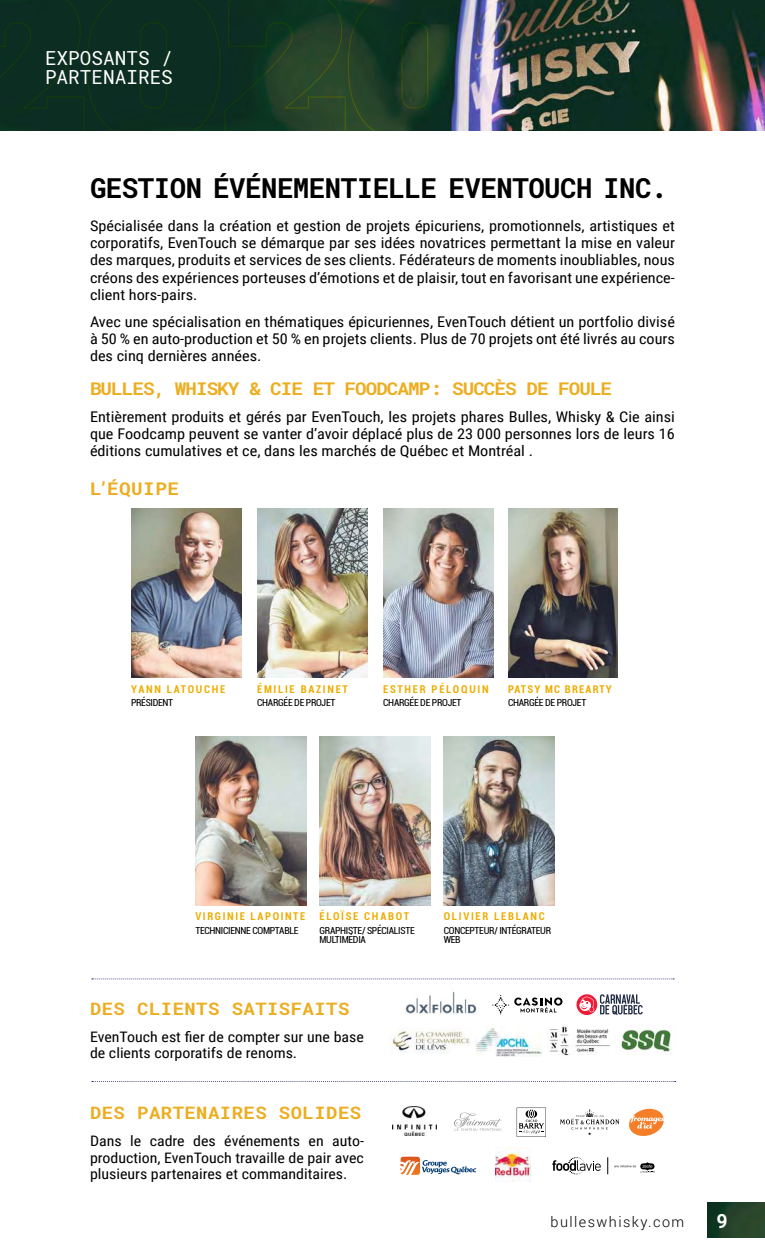
<style>
.page{position:relative;width:765px;height:1260px;background:#fff}
.page>*{position:absolute;margin:0;border:0;box-sizing:border-box;transform-origin:0 0}
.t1{font:700 27.5px "Roboto Mono";letter-spacing:-.02em;color:#000}
.t2{font:19.38px/18.9px "Roboto Mono";color:#fff}
.t3{font:700 19.38px "Roboto Mono";color:#fff}
.t4{font:700 17.5px "Roboto Mono";letter-spacing:-.05em;color:#ecae20;scale:1.1 1}
.t5{font:700 17.12px "Roboto Mono";letter-spacing:.025em;color:#ecae20;scale:1.1 1}
.t6{font:14.75px/17px "Roboto Condensed";color:#000;text-align:justify;scale:1.1 1}
.t7{font:14.5px/16.6px "Roboto Condensed";color:#000;text-align:justify;scale:1.1 1}
.t8{font:300 14.38px "Roboto";letter-spacing:.1em;color:#000}
.t9{font:700 condensed 10.75px "Roboto";letter-spacing:.16em;color:#edad00}
.t10{font:700 condensed 10.75px "Roboto";letter-spacing:.11em;color:#edad00}
.t11{font:condensed 9.75px/9.8px "Roboto";letter-spacing:-.03em;color:#000}
</style>
<div class="page">
<img style="left:449px;top:0;width:316px;height:131px">
<svg style="left:0;top:0;width:449px;height:131px;background:#133422"></svg>
<img style="left:707px;top:1202px;width:58px;height:36px">
<img style="left:392px;top:1106px;width:44px;height:30px">
<svg style="left:454px;top:1113px;width:48px;height:18px"></svg>
<svg style="left:560px;top:1109px;width:59px;height:26px"></svg>
<img style="left:496px;top:1147px;width:34px;height:35px">
<svg style="left:552px;top:1157px;width:49px;height:18px"></svg>
<svg style="left:608px;top:1157px;width:47px;height:17px"></svg>
<svg style="left:517px;top:1107px;width:29px;height:30px"></svg>
<svg style="left:400px;top:1157px;width:76px;height:18px"></svg>
<svg style="left:629px;top:1108px;width:35px;height:28px"></svg>
<svg style="left:492px;top:995px;width:71px;height:19px"></svg>
<img style="left:391px;top:1030px;width:79px;height:24px">
<img style="left:475px;top:1027px;width:67px;height:29px">
<img style="left:549px;top:1026px;width:61px;height:30px">
<div style="left:577px;top:994px;width:20px;height:21px;background:#ed1b35;border-radius:50%"></div>
<svg style="left:579px;top:997px;width:15px;height:15px"></svg>
<svg style="left:600px;top:994px;width:43px;height:21px"></svg>
<img style="left:405px;top:991px;width:72px;height:23px">
<img style="left:620px;top:1029px;width:51px;height:26px">
<img style="left:131px;top:509px;width:111px;height:169px">
<img style="left:383px;top:509px;width:111px;height:169px">
<img style="left:508px;top:509px;width:110px;height:169px">
<img style="left:257px;top:509px;width:111px;height:169px">
<img style="left:444px;top:736px;width:111px;height:169px">
<img style="left:195px;top:736px;width:111px;height:169px">
<img style="left:319px;top:736px;width:111px;height:169px">
<svg style="left:92px;top:979px;width:582px;height:1px"></svg>
<svg style="left:92px;top:1081px;width:584px;height:1px"></svg>
<h2 class="t2" style="left:45px;top:48px;width:129px">EXPOSANTS /<br>PARTENAIRES</h2>
<h1 class="t1" style="left:90px;top:168px;width:579px">GESTION ÉVÉNEMENTIELLE EVENTOUCH INC.</h1>
<p class="t6" style="left:90px;top:217px;width:533px">Spécialisée dans la création et gestion de projets épicuriens, promotionnels, artistiques et corporatifs, EvenTouch se démarque par ses idées novatrices permettant la mise en valeur des marques, produits et services de ses clients. Fédérateurs de moments inoubliables, nous créons des expériences porteuses d’émotions et de plaisir, tout en favorisant une expérience&shy;client hors-pairs.</p>
<p class="t6" style="left:90px;top:312px;width:533px">Avec une spécialisation en thématiques épicuriennes, EvenTouch détient un portfolio divisé à 50 % en auto-production et 50 % en projets clients. Plus de 70 projets ont été livrés au cours des cinq dernières années.</p>
<p class="t4" style="left:90px;top:376px;width:476px">BULLES, WHISKY &amp; CIE ET FOODCAMP: SUCCÈS DE FOULE</p>
<p class="t6" style="left:90px;top:408px;width:533px">Entièrement produits et gérés par EvenTouch, les projets phares Bulles, Whisky &amp; Cie ainsi que Foodcamp peuvent se vanter d’avoir déplacé plus de 23 000 personnes lors de leurs 16 éditions cumulatives et ce, dans les marchés de Québec et Montréal .</p>
<p class="t4" style="left:90px;top:476px;width:82px">L’ÉQUIPE</p>
<p class="t9" style="left:131px;top:682px;width:96px">YANN LATOUCHE</p>
<p class="t11" style="left:131px;top:698px;width:44px">PRÉSIDENT</p>
<p class="t9" style="left:257px;top:682px;width:92px">ÉMILIE BAZINET</p>
<p class="t11" style="left:257px;top:698px;width:80px">CHARGÉE DE PROJET</p>
<p class="t9" style="left:383px;top:682px;width:107px">ESTHER PÉLOQUIN</p>
<p class="t11" style="left:383px;top:698px;width:80px">CHARGÉE DE PROJET</p>
<p class="t10" style="left:508px;top:682px;width:105px">PATSY MC BREARTY</p>
<p class="t11" style="left:508px;top:698px;width:80px">CHARGÉE DE PROJET</p>
<p class="t9" style="left:195px;top:909px;width:112px">VIRGINIE LAPOINTE</p>
<p class="t11" style="left:195px;top:925px;width:105px">TECHNICIENNE COMPTABLE</p>
<p class="t9" style="left:319px;top:909px;width:91px">ÉLOÏSE CHABOT</p>
<p class="t11" style="left:319px;top:925px;width:97px">GRAPHISTE/ SPÉCIALISTE<br>MULTIMÉDIA</p>
<p class="t5" style="left:90px;top:997px;width:237px">DES CLIENTS SATISFAITS</p>
<p class="t7" style="left:90px;top:1028px;width:251px">EvenTouch est fier de compter sur une base de clients corporatifs de renoms.</p>
<p class="t5" style="left:90px;top:1101px;width:248px">DES PARTENAIRES SOLIDES</p>
<p class="t7" style="left:90px;top:1132px;width:251px">Dans le cadre des événements en auto&shy;production, EvenTouch travaille de pair avec plusieurs partenaires et commanditaires.</p>
<p class="t9" style="left:444px;top:909px;width:103px">OLIVIER LEBLANC</p>
<p class="t11" style="left:444px;top:925px;width:109px">CONCEPTEUR/ INTÉGRATEUR<br>WEB</p>
<p class="t8" style="left:551px;top:1212px;width:135px">bulleswhisky.com</p>
<h2 class="t3" style="left:717px;top:1207px;width:13px">9</h2>
</div>
